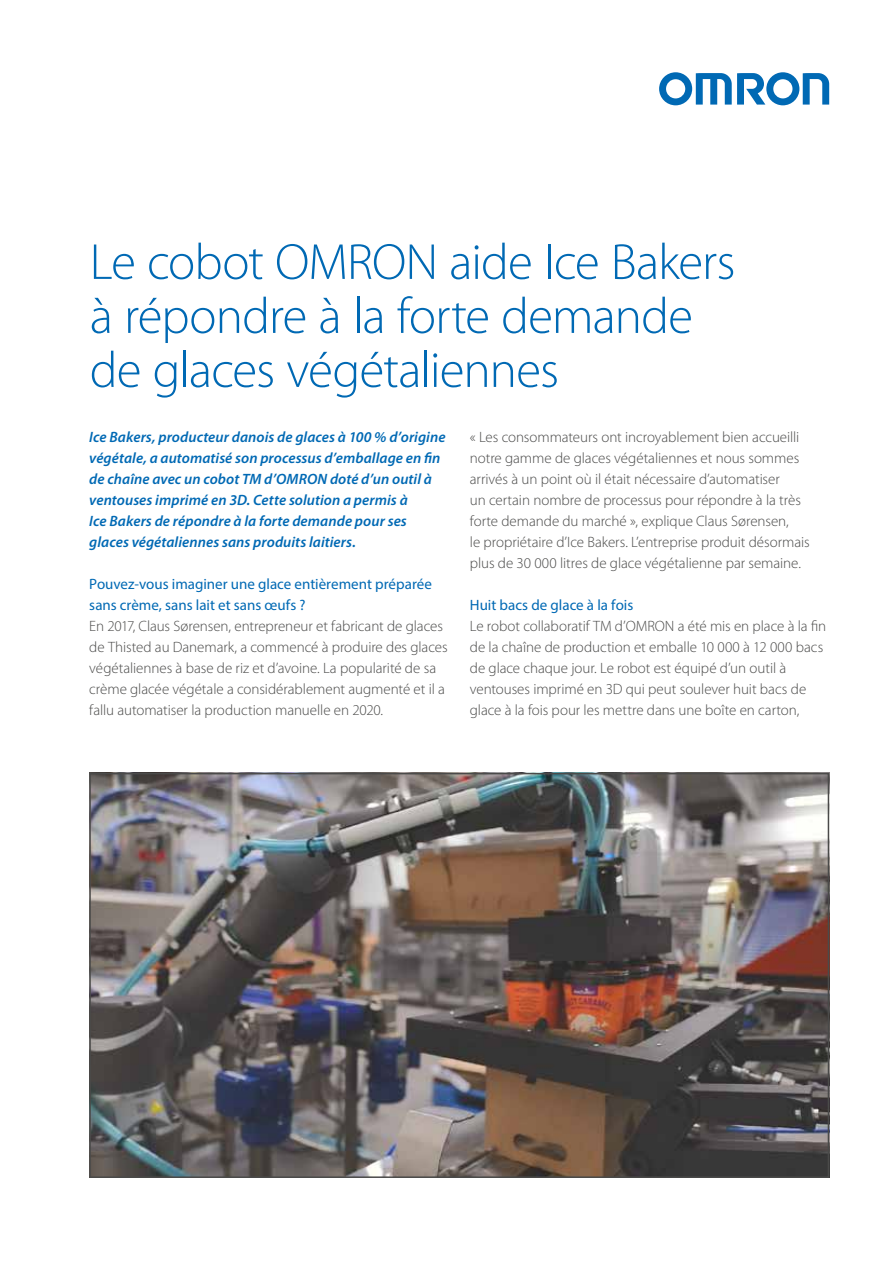
<style>
.page{position:relative;width:893px;height:1263px;background:#fff}
.page>*{position:absolute;margin:0;border:0;box-sizing:border-box;transform-origin:0 0}
.t1{font:300 51px/54px "Myriad Pro";letter-spacing:-.02em;color:#0069b4}
.t2{font:300 15px/21px "Myriad Pro";letter-spacing:-.005em;color:#4a4a49}
.t3{font:italic 600 15px/21px "Myriad Pro";letter-spacing:.005em;color:#0069b4}
.t4{font:15px/21px "Myriad Pro";color:#0069b4}
</style>
<div class="page">
<svg style="left:659px;top:72px;width:170px;height:33px"></svg>
<img style="left:92px;top:776px;width:734px;height:399px">
<div style="left:89px;top:773px;width:740px;height:405px;border:2px solid #4a4a49"></div>
<h1 class="t1" style="left:90px;top:236px;width:647px">Le cobot OMRON aide Ice Bakers à répondre à la forte demande de glaces végétaliennes</h1>
<p class="t3" style="left:89px;top:427px;width:358px">Ice Bakers, producteur danois de glaces à 100 % d’origine végétale, a automatisé son processus d’emballage en fin de chaîne avec un cobot TM d’OMRON doté d’un outil à ventouses imprimé en 3D. Cette solution a permis à<br>Ice Bakers de répondre à la forte demande pour ses glaces végétaliennes sans produits laitiers.</p>
<p class="t4" style="left:89px;top:573px;width:344px">Pouvez-vous imaginer une glace entièrement préparée sans crème, sans lait et sans œufs ?</p>
<p class="t2" style="left:89px;top:616px;width:360px">En 2017, Claus Sørensen, entrepreneur et fabricant de glaces de Thisted au Danemark, a commencé à produire des glaces végétaliennes à base de riz et d’avoine. La popularité de sa crème glacée végétale a considérablement augmenté et il a fallu automatiser la production manuelle en 2020.</p>
<p class="t2" style="left:470px;top:427px;width:341px">« Les consommateurs ont incroyablement bien accueilli notre gamme de glaces végétaliennes et nous sommes arrivés à un point où il était nécessaire d’automatiser<br>un certain nombre de processus pour répondre à la très forte demande du marché », explique Claus Sørensen,<br>le propriétaire d’Ice Bakers. L’entreprise produit désormais plus de 30 000 litres de glace végétalienne par semaine.</p>
<p class="t4" style="left:470px;top:594px;width:165px">Huit bacs de glace à la fois</p>
<p class="t2" style="left:470px;top:616px;width:358px">Le robot collaboratif TM d’OMRON a été mis en place à la fin de la chaîne de production et emballe 10 000 à 12 000 bacs de glace chaque jour. Le robot est équipé d’un outil à ventouses imprimé en 3D qui peut soulever huit bacs de glace à la fois pour les mettre dans une boîte en carton,</p>
</div>
